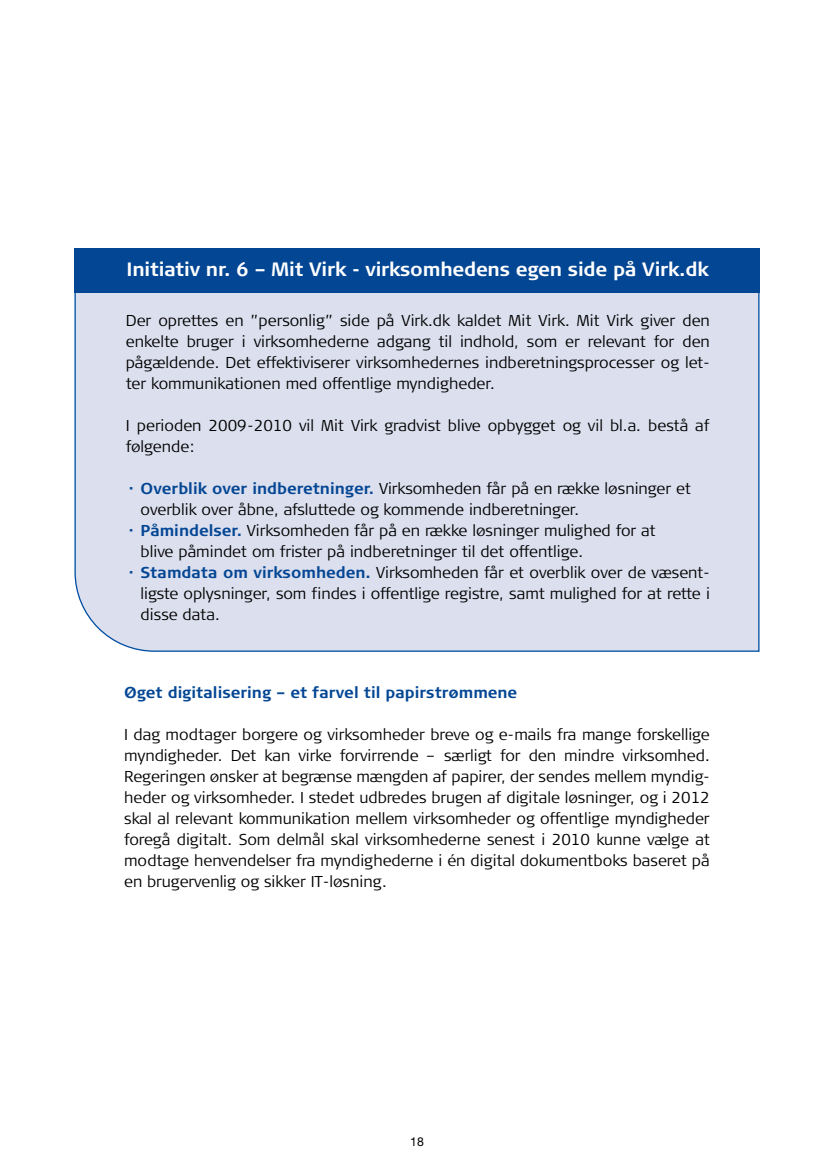
<style>
.page{position:relative;width:834px;height:1176px;background:#fff}
.page>*{position:absolute;margin:0;border:0;box-sizing:border-box;transform-origin:0 0}
.t1{font:700 19.25px "Signa Column";letter-spacing:-.01em;color:#fff}
.t2{font:300 15.75px/21px "Signa Column";color:#000;text-align:justify}
.t3{font:700 15.75px "Signa Column";color:#034694}
.t4{font:12.25px "Helvetica Neue";color:#000}
.s1{font-weight:900;color:#034694}
.s2{font-weight:700;color:#034694}
</style>
<div class="page">
<div style="left:74px;top:249px;width:686px;height:403px;background:#dcdfee"></div>
<div style="left:74px;top:248px;width:685px;height:45px;background:#034694"></div>
<p class="t1" style="left:126px;top:258px;width:583px">Initiativ nr. 6 – Mit Virk - virksomhedens egen side på Virk.dk</p>
<p class="t2" style="left:126px;top:310px;width:585px">Der oprettes en ”personlig” side på Virk.dk kaldet Mit Virk. Mit Virk giver den enkelte bruger i virksomhederne adgang til indhold, som er relevant for den pågældende. Det effektiviserer virksomhedernes indberetningsprocesser og let&shy;ter kommunikationen med offentlige myndigheder.</p>
<p class="t2" style="left:126px;top:415px;width:585px">I perioden 2009-2010 vil Mit Virk gradvist blive opbygget og vil bl.a. bestå af følgende:</p>
<p class="t2" style="left:126px;top:478px;width:566px"><span class="s1">·</span> <span class="s2">Overblik over indberetninger.</span> Virksomheden får på en række løsninger et</p>
<p class="t2" style="left:141px;top:499px;width:440px">overblik over åbne, afsluttede og kommende indberetninger.</p>
<p class="t2" style="left:126px;top:520px;width:531px"><span class="s1">·</span> <span class="s2">Påmindelser.</span> Virksomheden får på en række løsninger mulighed for at</p>
<p class="t2" style="left:141px;top:541px;width:444px">blive påmindet om frister på indberetninger til det offentlige.</p>
<p class="t2" style="left:126px;top:562px;width:585px"><span class="s1">·</span> <span class="s2">Stamdata om virksomheden.</span> Virksomheden får et overblik over de væsent-</p>
<p class="t2" style="left:141px;top:583px;width:570px">ligste oplysninger, som findes i offentlige registre, samt mulighed for at rette i</p>
<p class="t2" style="left:141px;top:604px;width:81px">disse data.</p>
<p class="t3" style="left:124px;top:683px;width:394px">Øget digitalisering – et farvel til papirstrømmene</p>
<p class="t2" style="left:124px;top:724px;width:587px">I dag modtager borgere og virksomheder breve og e-mails fra mange forskellige myndigheder. Det kan virke forvirrende – særligt for den mindre virksomhed.<br>Regeringen ønsker at begrænse mængden af papirer, der sendes mellem myndig&shy;heder og virksomheder. I stedet udbredes brugen af digitale løsninger, og i 2012 skal al relevant kommunikation mellem virksomheder og offentlige myndigheder foregå digitalt. Som delmål skal virksomhederne senest i 2010 kunne vælge at modtage henvendelser fra myndighederne i én digital dokumentboks baseret på en brugervenlig og sikker IT-løsning.</p>
<p class="t4" style="left:410px;top:1134px;width:15px">18</p>
</div>
